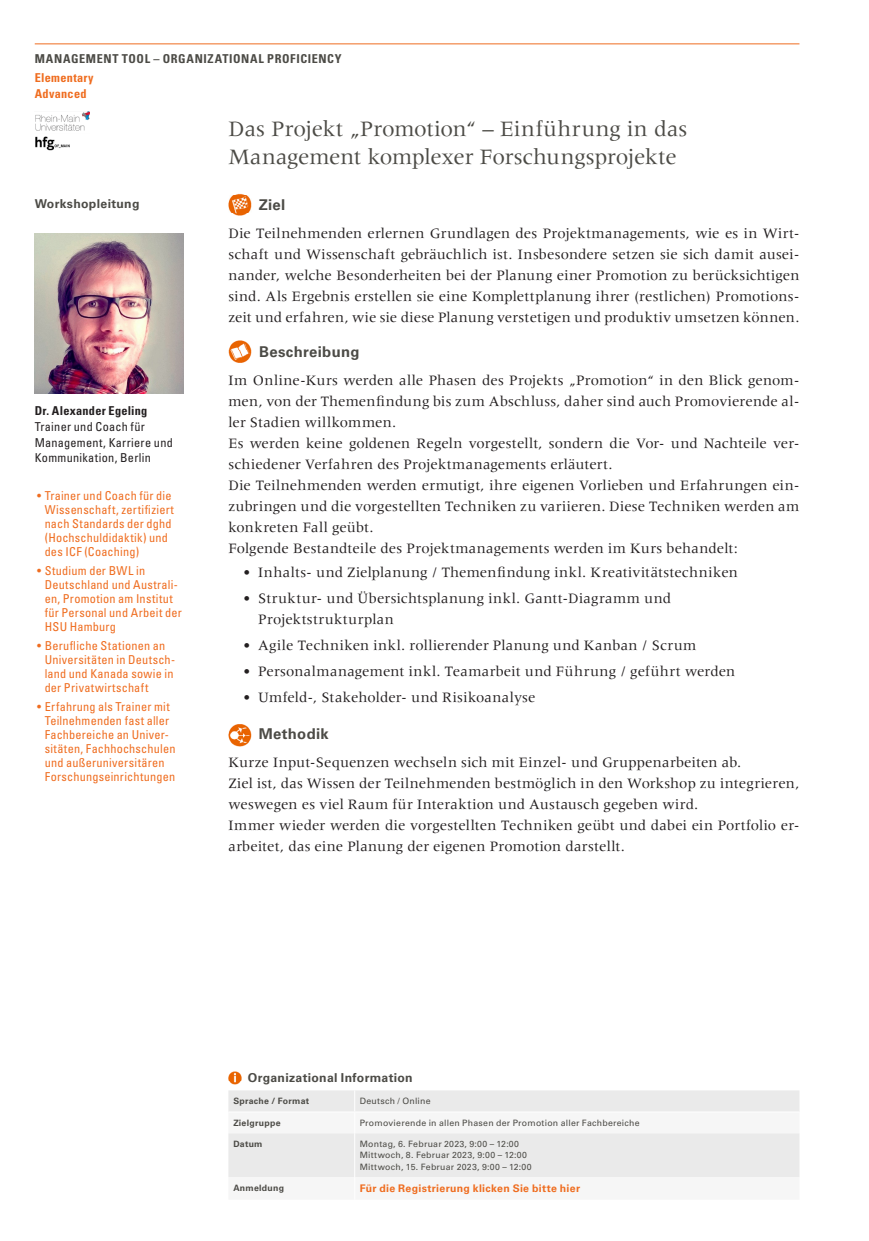
<style>
.page{position:relative;width:869px;height:1241px;background:#fff}
.page>*{position:absolute;margin:0;border:0;box-sizing:border-box;transform-origin:0 0}
.Kurse{font:22.75px/28px "Meridien LT Std";letter-spacing:-.01em;color:#4c4b46}
.mengentext{font:14.88px/21px "Meridien LT Std";letter-spacing:.01em;color:#231f20}
.mengentext-2{font:700 14.88px "Univers LT Std";letter-spacing:.02em;color:#4c4b46}
.Objective_Descriptio{font:700 14.88px "Univers LT Std";color:#4c4b46}
.t1{font:condensed 12.25px/14px "Univers LT Std";letter-spacing:.015em;color:#ef6d20}
.Trainer_Name{font:condensed 12.25px/15.8px "Univers LT Std";letter-spacing:.025em;color:#231f20}
.Kopf_Tools{font:700 condensed 12.25px "Univers LT Std";letter-spacing:.05em;color:#4c4b46}
.Tabelle_Headline{font:700 12.25px "Univers LT Std";letter-spacing:.025em;color:#4c4b46}
.Kopf_links_Einstufun{font:700 condensed 12.25px "Univers LT Std";letter-spacing:.02em;color:#ef6d20}
.Headlines__Trainer{font:700 12.25px "Univers LT Std";letter-spacing:.025em;color:#4c4b46}
.Tabelle_Mengentext{font:700 10.5px "Univers LT Std";letter-spacing:.03em;color:#ef6d20}
.Tabelle_Mengentext-2{font:8.75px "Univers LT Std";letter-spacing:.03em;color:#4c4b46}
.Tabelle_Bold{font:700 8.75px "Univers LT Std";letter-spacing:.03em;color:#4c4b46}
.s1{font-weight:700}
</style>
<div class="page">
<hr style="left:35px;top:43px;width:764px;height:1px;background:#ef6d20">
<img style="left:228px;top:193px;width:23px;height:23px">
<img style="left:228px;top:340px;width:24px;height:23px">
<img style="left:228px;top:724px;width:23px;height:22px">
<img style="left:35px;top:234px;width:149px;height:159px">
<svg style="left:228px;top:1071px;width:13px;height:13px"></svg>
<div style="left:228px;top:1090px;width:571px;height:21px;background:#eaeaea"></div>
<div style="left:228px;top:1133px;width:571px;height:44px;background:#eaeaea"></div>
<svg style="left:354px;top:1090px;width:1px;height:21px"></svg>
<hr style="left:354px;top:1132px;width:1px;height:44px;background:#fff">
<img style="left:35px;top:111px;width:54px;height:40px">
<p class="Kopf_Tools" style="left:35px;top:52px;width:308px">MANAGEMENT TOOL – ORGANIZATIONAL PROFICIENCY</p>
<p class="Kopf_links_Einstufun" style="left:35px;top:70px;width:60px">Elementary</p>
<p class="Kopf_links_Einstufun" style="left:35px;top:86px;width:53px">Advanced</p>
<p class="Headlines__Trainer" style="left:35px;top:197px;width:106px">Workshopleitung</p>
<p class="Trainer_Name" style="left:35px;top:402px;width:140px"><span class="s1">Dr. Alexander Egeling<br></span>Trainer und Coach für<br>Management, Karriere und<br>Kommunikation, Berlin</p>
<p class="t1" style="left:45px;top:488px;width:131px;text-indent:-7px">• Trainer und Coach für die<br>Wissenschaft, zertifiziert nach Standards der dghd (Hochschuldidaktik) und des ICF (Coaching)</p>
<p class="t1" style="left:45px;top:563px;width:138px;text-indent:-7px">• Studium der BWL in<br>Deutschland und Australi&shy;en, Promotion am Institut für Personal und Arbeit der<br>HSU Hamburg</p>
<p class="t1" style="left:45px;top:638px;width:132px;text-indent:-7px">• Berufliche Stationen an<br>Universitäten in Deutsch&shy;land und Kanada sowie in der Privatwirtschaft</p>
<p class="t1" style="left:45px;top:699px;width:132px;text-indent:-7px">• Erfahrung als Trainer mit<br>Teilnehmenden fast aller<br>Fachbereiche an Univer&shy;sitäten, Fachhochschulen und außeruniversitären<br>Forschungseinrichtungen</p>
<p class="Kurse" style="left:228px;top:114px;width:460px">Das Projekt „Promotion“ – Einführung in das<br>Management komplexer Forschungsprojekte</p>
<p class="Objective_Descriptio" style="left:259px;top:196px;width:28px">Ziel</p>
<p class="mengentext" style="left:228px;top:222px;width:572px;text-align:justify">Die Teilnehmenden erlernen Grundlagen des Projektmanagements, wie es in Wirt&shy;schaft und Wissenschaft gebräuchlich ist. Insbesondere setzen sie sich damit ausei&shy;nander, welche Besonderheiten bei der Planung einer Promotion zu berücksichtigen sind. Als Ergebnis erstellen sie eine Komplettplanung ihrer (restlichen) Promotions&shy;zeit und erfahren, wie sie diese Planung verstetigen und produktiv umsetzen können.</p>
<p class="mengentext-2" style="left:259px;top:343px;width:102px">Beschreibung</p>
<p class="mengentext" style="left:228px;top:369px;width:572px;text-align:justify">Im Online-Kurs werden alle Phasen des Projekts „Promotion“ in den Blick genom&shy;men, von der Themenfindung bis zum Abschluss, daher sind auch Promovierende al&shy;ler Stadien willkommen.</p>
<p class="mengentext" style="left:228px;top:432px;width:572px">Es werden keine goldenen Regeln vorgestellt, sondern die Vor- und Nachteile ver&shy;schiedener Verfahren des Projektmanagements erläutert.</p>
<p class="mengentext" style="left:228px;top:474px;width:572px;text-align:justify">Die Teilnehmenden werden ermutigt, ihre eigenen Vorlieben und Erfahrungen ein&shy;zubringen und die vorgestellten Techniken zu variieren. Diese Techniken werden am konkreten Fall geübt.</p>
<p class="mengentext" style="left:228px;top:537px;width:511px">Folgende Bestandteile des Projektmanagements werden im Kurs behandelt:</p>
<p class="mengentext" style="left:243px;top:561px;width:496px">• Inhalts- und Zielplanung / Themenfindung inkl. Kreativitätstechniken</p>
<p class="mengentext" style="left:258px;top:587px;width:414px;text-indent:-15px">• Struktur- und Übersichtsplanung inkl. Gantt-Diagramm und<br>Projektstrukturplan</p>
<p class="mengentext" style="left:243px;top:634px;width:454px">• Agile Techniken inkl. rollierender Planung und Kanban / Scrum</p>
<p class="mengentext" style="left:243px;top:660px;width:493px">• Personalmanagement inkl. Teamarbeit und Führung / geführt werden</p>
<p class="mengentext" style="left:243px;top:686px;width:294px">• Umfeld-, Stakeholder- und Risikoanalyse</p>
<p class="mengentext-2" style="left:258px;top:725px;width:71px">Methodik</p>
<p class="mengentext" style="left:228px;top:751px;width:514px">Kurze Input-Sequenzen wechseln sich mit Einzel- und Gruppenarbeiten ab.</p>
<p class="mengentext" style="left:228px;top:772px;width:572px">Ziel ist, das Wissen der Teilnehmenden bestmöglich in den Workshop zu integrieren, weswegen es viel Raum für Interaktion und Austausch gegeben wird.</p>
<p class="mengentext" style="left:228px;top:814px;width:572px">Immer wieder werden die vorgestellten Techniken geübt und dabei ein Portfolio er&shy;arbeitet, das eine Planung der eigenen Promotion darstellt.</p>
<p class="Tabelle_Headline" style="left:248px;top:1070px;width:166px">Organizational Information</p>
<p class="Tabelle_Bold" style="left:233px;top:1095px;width:77px">Sprache / Format</p>
<p class="Tabelle_Mengentext-2" style="left:359px;top:1095px;width:72px">Deutsch / Online</p>
<p class="Tabelle_Bold" style="left:233px;top:1117px;width:49px">Zielgruppe</p>
<p class="Tabelle_Mengentext-2" style="left:359px;top:1117px;width:281px">Promovierende in allen Phasen der Promotion aller Fachbereiche</p>
<p class="Tabelle_Bold" style="left:233px;top:1138px;width:31px">Datum</p>
<p class="Tabelle_Mengentext-2" style="left:359px;top:1138px;width:161px">Montag, 6. Februar 2023, 9:00 – 12:00</p>
<p class="Tabelle_Mengentext-2" style="left:359px;top:1149px;width:169px">Mittwoch, 8. Februar 2023, 9:00 – 12:00</p>
<p class="Tabelle_Mengentext-2" style="left:359px;top:1161px;width:173px">Mittwoch, 15. Februar 2023, 9:00 – 12:00</p>
<p class="Tabelle_Bold" style="left:233px;top:1182px;width:52px">Anmeldung</p>
<p class="Tabelle_Mengentext" style="left:359px;top:1182px;width:222px">Für die Registrierung klicken Sie bitte hier</p>
</div>
